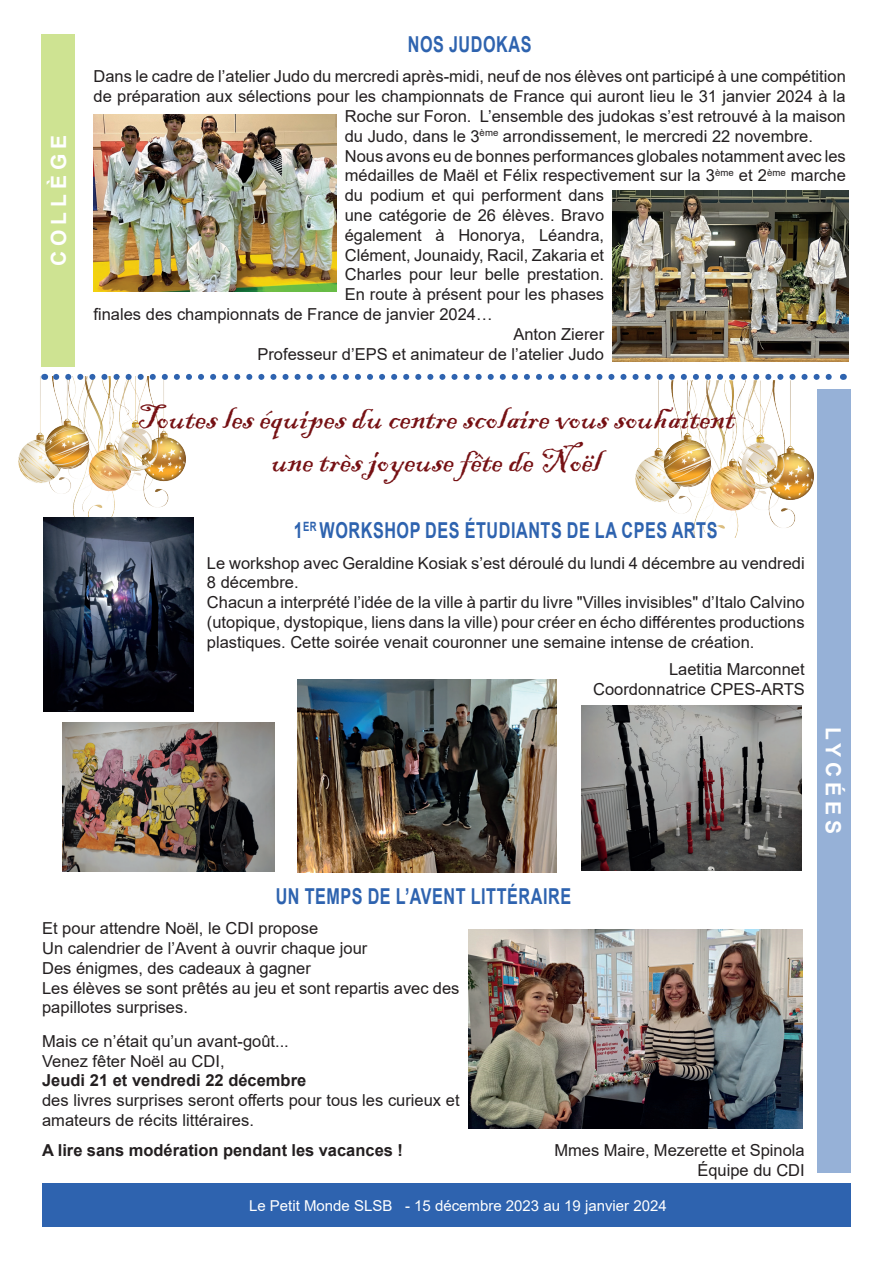
<style>
.page{position:relative;width:893px;height:1263px;background:#fff}
.page>*{position:absolute;margin:0;border:0;box-sizing:border-box;transform-origin:0 0}
.t1{font:36px/43.2px "Blackadder ITC";color:#761114;text-align:center}
.t2{font:700 21.9px "Arial";letter-spacing:.035em;color:#2e63af;scale:.74 1}
.t3{font:700 21px "Arial";letter-spacing:.235em;color:#fff}
.t4{font:16.5px/19.8px "Arial";color:#231f20}
.t5{font:700 16.5px "Arial";color:#231f20}
.t6{font:15px "Arial";color:#fff}
</style>
<div class="page">
<img style="left:18px;top:376px;width:167px;height:142px">
<img style="left:635px;top:381px;width:178px;height:156px">
<img style="left:62px;top:723px;width:213px;height:148px">
<div style="left:42px;top:1183px;width:809px;height:44px;background:#2e63af"></div>
<div style="left:41px;top:34px;width:34px;height:332px;background:#cee392"></div>
<svg style="left:56px;top:374px;width:776px;height:6px"></svg>
<div style="left:817px;top:389px;width:34px;height:784px;background:#96b1d7"></div>
<img style="left:613px;top:191px;width:235px;height:171px">
<img style="left:94px;top:114px;width:242px;height:177px">
<img style="left:468px;top:929px;width:335px;height:199px">
<img style="left:298px;top:680px;width:258px;height:193px">
<img style="left:43px;top:518px;width:150px;height:194px">
<img style="left:582px;top:706px;width:219px;height:165px">
<p class="t3" style="left:44px;top:266px;width:133px;rotate:-90deg">COLLÈGE</p>
<h2 class="t2" style="left:408px;top:29px;width:169px">NOS JUDOKAS</h2>
<p class="t4" style="left:94px;top:67px;width:754px">Dans le cadre de l’atelier Judo du mercredi après-midi, neuf de nos élèves ont participé à une compétition</p>
<p class="t4" style="left:94px;top:86px;width:754px">de préparation aux sélections pour les championnats de France qui auront lieu le 31 janvier 2024 à la</p>
<p class="t4" style="left:345px;top:106px;width:502px">Roche sur Foron. L’ensemble des judokas s’est retrouvé à la maison</p>
<p class="t4" style="left:345px;top:126px;width:470px">du Judo, dans le 3<sup>ème</sup> arrondissement, le mercredi 22 novembre.</p>
<p class="t4" style="left:345px;top:146px;width:503px">Nous avons eu de bonnes performances globales notamment avec les</p>
<p class="t4" style="left:345px;top:166px;width:503px">médailles de Maël et Félix respectivement sur la 3<sup>ème</sup> et 2<sup>ème</sup> marche</p>
<p class="t4" style="left:345px;top:185px;width:261px">du podium et qui performent dans</p>
<p class="t4" style="left:345px;top:205px;width:261px">une catégorie de 26 élèves. Bravo</p>
<p class="t4" style="left:345px;top:225px;width:261px">également à Honorya, Léandra,</p>
<p class="t4" style="left:345px;top:245px;width:261px">Clément, Jounaidy, Racil, Zakaria et</p>
<p class="t4" style="left:345px;top:265px;width:261px">Charles pour leur belle prestation.</p>
<p class="t4" style="left:345px;top:284px;width:261px">En route à présent pour les phases</p>
<p class="t4" style="left:94px;top:304px;width:400px">finales des championnats de France de janvier 2024…</p>
<p class="t4" style="left:513px;top:324px;width:92px">Anton Zierer</p>
<p class="t4" style="left:257px;top:344px;width:348px">Professeur d’EPS et animateur de l’atelier Judo</p>
<h1 class="t1" style="left:137px;top:397px;width:599px">Toutes les équipes du centre scolaire vous souhaitent une très joyeuse fête de Noël</h1>
<h2 class="t2" style="left:294px;top:515px;width:574px">1<sup>ER</sup> WORKSHOP DES ÉTUDIANTS DE LA CPES ARTS</h2>
<p class="t4" style="left:207px;top:553px;width:599px">Le workshop avec Geraldine Kosiak s’est déroulé du lundi 4 décembre au vendredi 8 décembre.<br>Chacun a interprété l’idée de la ville à partir du livre "Villes invisibles" d’Italo Calvino (utopique, dystopique, liens dans la ville) pour créer en écho différentes productions plastiques. Cette soirée venait couronner une semaine intense de création.</p>
<p class="t4" style="left:593px;top:659px;width:213px;text-align:right">Laetitia Marconnet<br>Coordonnatrice CPES-ARTS</p>
<p class="t3" style="left:848px;top:727px;width:108px;rotate:90deg">LYCÉES</p>
<h2 class="t2" style="left:276px;top:881px;width:401px">UN TEMPS DE L’AVENT LITTÉRAIRE</h2>
<p class="t4" style="left:42px;top:918px;width:419px">Et pour attendre Noël, le CDI propose<br>Un calendrier de l’Avent à ouvrir chaque jour<br>Des énigmes, des cadeaux à gagner<br>Les élèves se sont prêtés au jeu et sont repartis avec des papillotes surprises.</p>
<p class="t4" style="left:42px;top:1031px;width:248px">Mais ce n’était qu’un avant-goût...<br>Venez fêter Noël au CDI,</p>
<p class="t5" style="left:42px;top:1069px;width:266px">Jeudi 21 et vendredi 22 décembre</p>
<p class="t4" style="left:42px;top:1090px;width:419px">des livres surprises seront offerts pour tous les curieux et amateurs de récits littéraires.</p>
<p class="t5" style="left:42px;top:1139px;width:362px">A lire sans modération pendant les vacances !</p>
<p class="t4" style="left:554px;top:1140px;width:252px;text-align:right">Mmes Maire, Mezerette et Spinola<br>Équipe du CDI</p>
<p class="t6" style="left:249px;top:1195px;width:419px">Le Petit Monde SLSB - 15 décembre 2023 au 19 janvier 2024</p>
</div>
